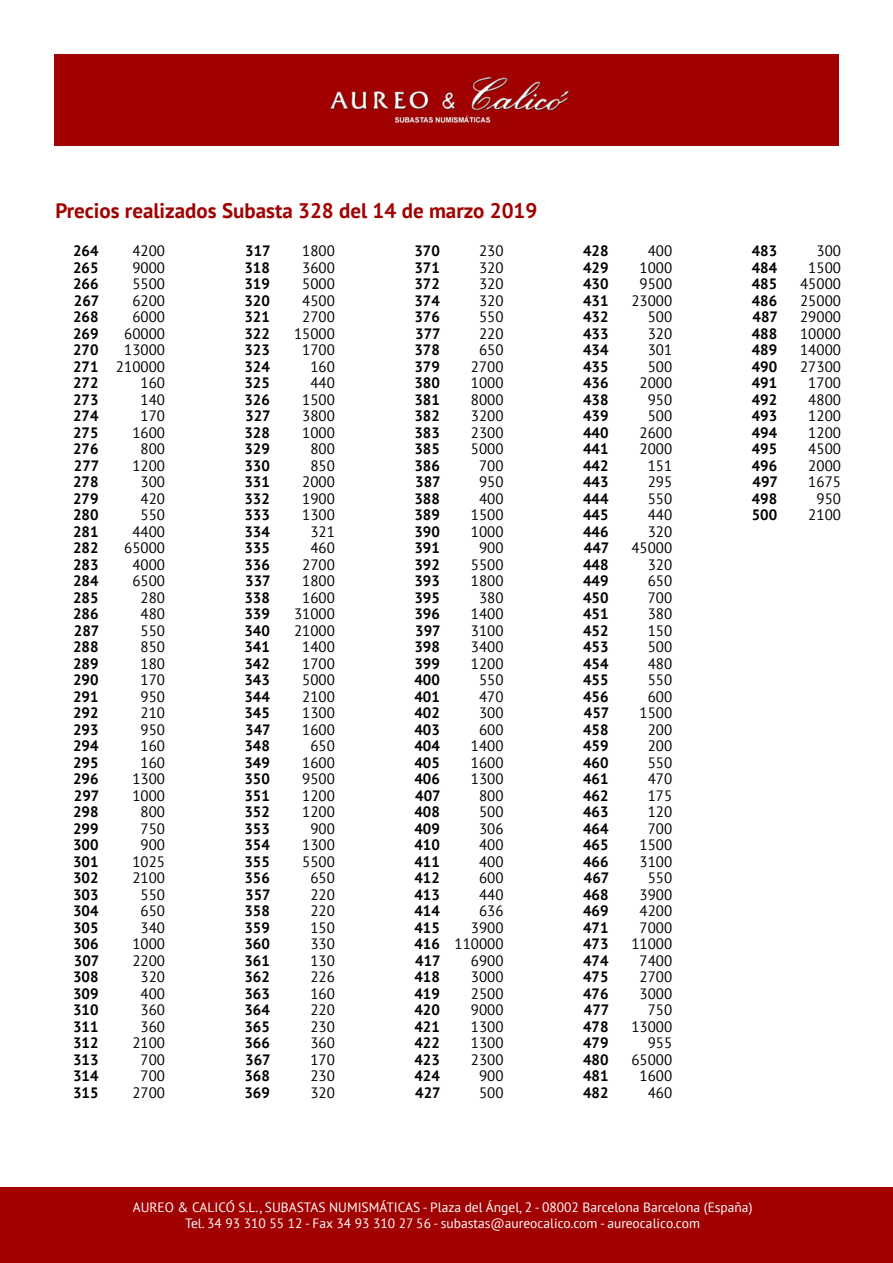
<style>
.page{position:relative;width:893px;height:1263px;background:#fff}
.page>*{position:absolute;margin:0;border:0;box-sizing:border-box;transform-origin:0 0}
.t1{font:700 21px "PT Sans";color:#a10101}
.t2{font:15px/16.5px "PT Sans";color:#000;text-align:right}
.t3{font:700 15px/16.5px "PT Sans";color:#000;text-align:justify}
.t4{font:13.5px/16.5px "PT Sans";color:#fff;text-align:center}
</style>
<div class="page">
<div style="left:54px;top:54px;width:785px;height:92px;background:#a10101"></div>
<div style="left:0;top:1187px;width:893px;height:76px;background:#a10101"></div>
<img style="left:330px;top:77px;width:240px;height:47px">
<h1 class="t1" style="left:55px;top:197px;width:483px">Precios realizados Subasta 328 del 14 de marzo 2019</h1>
<p class="t3" style="left:583px;top:242px;width:28px">428<br>429<br>430<br>431<br>432<br>433<br>434<br>435<br>436<br>438<br>439<br>440<br>441<br>442<br>443<br>444<br>445<br>446<br>447<br>448<br>449<br>450<br>451<br>452<br>453<br>454<br>455<br>456<br>457<br>458<br>459<br>460<br>461<br>462<br>463<br>464<br>465<br>466<br>467<br>468<br>469<br>471<br>473<br>474<br>475<br>476<br>477<br>478<br>479<br>480<br>481<br>482</p>
<p class="t2" style="left:800px;top:242px;width:42px">300<br>1500<br>45000<br>25000<br>29000<br>10000<br>14000<br>27300<br>1700<br>4800<br>1200<br>1200<br>4500<br>2000<br>1675<br>950<br>2100</p>
<p class="t3" style="left:414px;top:242px;width:28px">370<br>371<br>372<br>374<br>376<br>377<br>378<br>379<br>380<br>381<br>382<br>383<br>385<br>386<br>387<br>388<br>389<br>390<br>391<br>392<br>393<br>395<br>396<br>397<br>398<br>399<br>400<br>401<br>402<br>403<br>404<br>405<br>406<br>407<br>408<br>409<br>410<br>411<br>412<br>413<br>414<br>415<br>416<br>417<br>418<br>419<br>420<br>421<br>422<br>423<br>424<br>427</p>
<p class="t2" style="left:631px;top:242px;width:42px">400<br>1000<br>9500<br>23000<br>500<br>320<br>301<br>500<br>2000<br>950<br>500<br>2600<br>2000<br>151<br>295<br>550<br>440<br>320<br>45000<br>320<br>650<br>700<br>380<br>150<br>500<br>480<br>550<br>600<br>1500<br>200<br>200<br>550<br>470<br>175<br>120<br>700<br>1500<br>3100<br>550<br>3900<br>4200<br>7000<br>11000<br>7400<br>2700<br>3000<br>750<br>13000<br>955<br>65000<br>1600<br>460</p>
<p class="t3" style="left:73px;top:242px;width:28px">264<br>265<br>266<br>267<br>268<br>269<br>270<br>271<br>272<br>273<br>274<br>275<br>276<br>277<br>278<br>279<br>280<br>281<br>282<br>283<br>284<br>285<br>286<br>287<br>288<br>289<br>290<br>291<br>292<br>293<br>294<br>295<br>296<br>297<br>298<br>299<br>300<br>301<br>302<br>303<br>304<br>305<br>306<br>307<br>308<br>309<br>310<br>311<br>312<br>313<br>314<br>315</p>
<p class="t2" style="left:116px;top:242px;width:51px">4200<br>9000<br>5500<br>6200<br>6000<br>60000<br>13000<br>210000<br>160<br>140<br>170<br>1600<br>800<br>1200<br>300<br>420<br>550<br>4400<br>65000<br>4000<br>6500<br>280<br>480<br>550<br>850<br>180<br>170<br>950<br>210<br>950<br>160<br>160<br>1300<br>1000<br>800<br>750<br>900<br>1025<br>2100<br>550<br>650<br>340<br>1000<br>2200<br>320<br>400<br>360<br>360<br>2100<br>700<br>700<br>2700</p>
<p class="t3" style="left:244px;top:242px;width:28px">317<br>318<br>319<br>320<br>321<br>322<br>323<br>324<br>325<br>326<br>327<br>328<br>329<br>330<br>331<br>332<br>333<br>334<br>335<br>336<br>337<br>338<br>339<br>340<br>341<br>342<br>343<br>344<br>345<br>347<br>348<br>349<br>350<br>351<br>352<br>353<br>354<br>355<br>356<br>357<br>358<br>359<br>360<br>361<br>362<br>363<br>364<br>365<br>366<br>367<br>368<br>369</p>
<p class="t2" style="left:294px;top:242px;width:42px">1800<br>3600<br>5000<br>4500<br>2700<br>15000<br>1700<br>160<br>440<br>1500<br>3800<br>1000<br>800<br>850<br>2000<br>1900<br>1300<br>321<br>460<br>2700<br>1800<br>1600<br>31000<br>21000<br>1400<br>1700<br>5000<br>2100<br>1300<br>1600<br>650<br>1600<br>9500<br>1200<br>1200<br>900<br>1300<br>5500<br>650<br>220<br>220<br>150<br>330<br>130<br>226<br>160<br>220<br>230<br>360<br>170<br>230<br>320</p>
<p class="t2" style="left:455px;top:242px;width:51px">230<br>320<br>320<br>320<br>550<br>220<br>650<br>2700<br>1000<br>8000<br>3200<br>2300<br>5000<br>700<br>950<br>400<br>1500<br>1000<br>900<br>5500<br>1800<br>380<br>1400<br>3100<br>3400<br>1200<br>550<br>470<br>300<br>600<br>1400<br>1600<br>1300<br>800<br>500<br>306<br>400<br>400<br>600<br>440<br>636<br>3900<br>110000<br>6900<br>3000<br>2500<br>9000<br>1300<br>1300<br>2300<br>900<br>500</p>
<p class="t3" style="left:752px;top:242px;width:28px">483<br>484<br>485<br>486<br>487<br>488<br>489<br>490<br>491<br>492<br>493<br>494<br>495<br>496<br>497<br>498<br>500</p>
<p class="t4" style="left:133px;top:1198px;width:621px">AUREO &amp; CALICÓ S.L., SUBASTAS NUMISMÁTICAS - Plaza del Ángel, 2 - 08002 Barcelona Barcelona (España)<br>Tel. 34 93 310 55 12 - Fax 34 93 310 27 56 - subastas@aureocalico.com - aureocalico.com</p>
</div>
